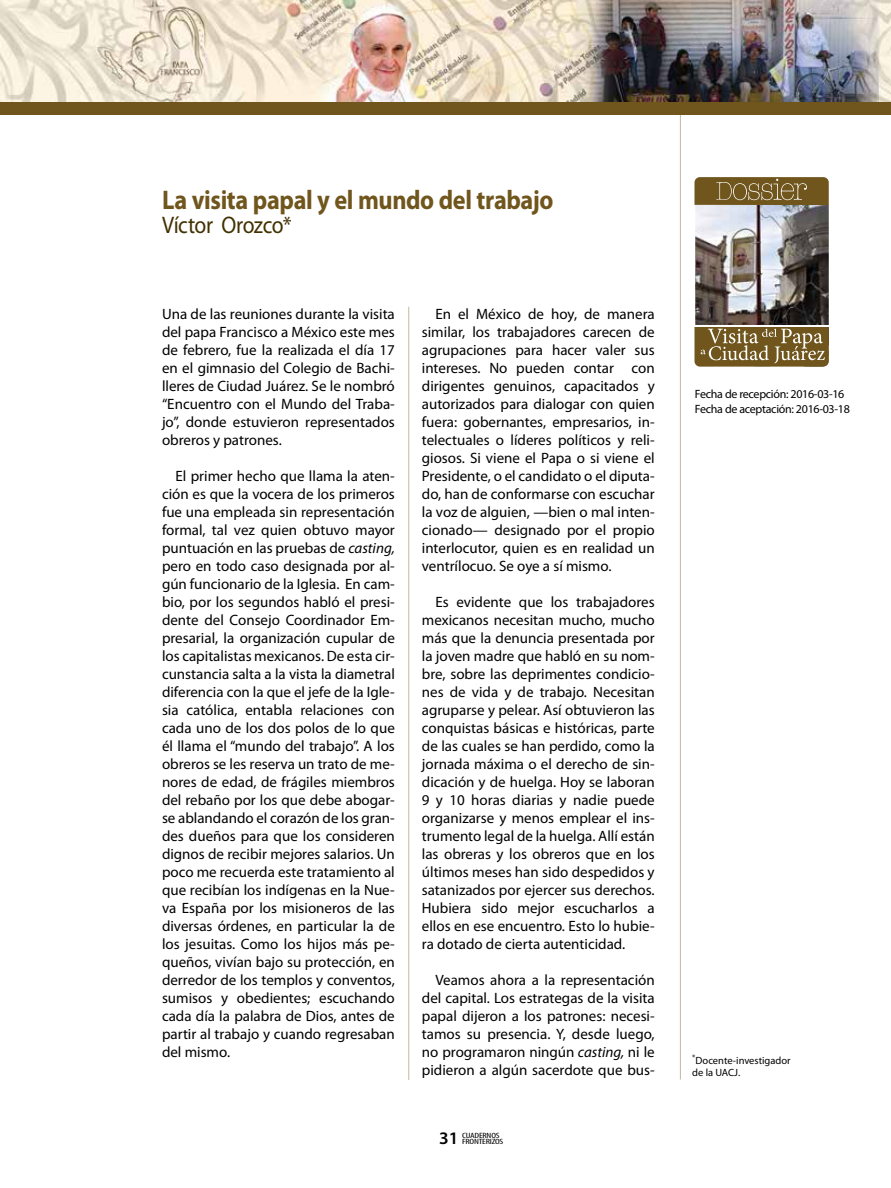
<style>
.page{position:relative;width:891px;height:1188px;background:#fff}
.page>*{position:absolute;margin:0;border:0;box-sizing:border-box;transform-origin:0 0}
.t1{font:700 27px "Myriad Pro";letter-spacing:-.015em;color:#70561d;scale:.9 1}
.t2{font:24px "Myriad Pro";letter-spacing:-.025em;color:#423100;scale:.9 1}
.t3{font:600 17.7px "Myriad Pro";color:#000}
.t4{font:15px/18px "Myriad Pro";color:#000;text-align:justify}
.t5{font:12px/15px "Myriad Pro";letter-spacing:-.025em;color:#000}
.t6{font:10.5px/12px "Myriad Pro";color:#000}
.t7{font:condensed 7.65px "Myriad Pro";letter-spacing:-.02em;color:#000;scale:1.37 1}
.s1{font-style:italic}
</style>
<div class="page">
<svg style="left:408px;top:115px;width:421px;height:965px"></svg>
<img style="left:0;top:0;width:891px;height:105px">
<div style="left:1px;top:102px;width:890px;height:13px;background:#70561d"></div>
<h1 class="t1" style="left:162px;top:183px;width:436px">La visita papal y el mundo del trabajo</h1>
<h2 class="t2" style="left:162px;top:210px;width:145px">Víctor Orozco*</h2>
<p class="t4" style="left:162px;top:305px;width:234px">Una de las reuniones durante la visita del papa Francisco a México este mes de febrero, fue la realizada el día 17 en el gimnasio del Colegio de Bachi&shy;lleres de Ciudad Juárez. Se le nombró “Encuentro con el Mundo del Traba&shy;jo”, donde estuvieron representados obreros y patrones.</p>
<p class="t4" style="left:162px;top:467px;width:234px;text-indent:14px">El primer hecho que llama la aten&shy;ción es que la vocera de los primeros fue una empleada sin representación formal, tal vez quien obtuvo mayor puntuación en las pruebas de <span class="s1">casting, </span>pero en todo caso designada por al&shy;gún funcionario de la Iglesia. En cam&shy;bio, por los segundos habló el presi&shy;dente del Consejo Coordinador Em&shy;presarial, la organización cupular de los capitalistas mexicanos. De esta cir&shy;cunstancia salta a la vista la diametral diferencia con la que el jefe de la Igle&shy;sia católica, entabla relaciones con cada uno de los dos polos de lo que él llama el “mundo del trabajo”. A los obreros se les reserva un trato de me&shy;nores de edad, de frágiles miembros del rebaño por los que debe abogar&shy;se ablandando el corazón de los gran&shy;des dueños para que los consideren dignos de recibir mejores salarios. Un poco me recuerda este tratamiento al que recibían los indígenas en la Nue&shy;va España por los misioneros de las diversas órdenes, en particular la de los jesuitas. Como los hijos más pe&shy;queños, vivían bajo su protección, en derredor de los templos y conventos, sumisos y obedientes; escuchando cada día la palabra de Dios, antes de partir al trabajo y cuando regresaban del mismo.</p>
<p class="t4" style="left:422px;top:305px;width:234px;text-indent:14px">En el México de hoy, de manera similar, los trabajadores carecen de agrupaciones para hacer valer sus intereses. No pueden contar con dirigentes genuinos, capacitados y autorizados para dialogar con quien fuera: gobernantes, empresarios, in&shy;telectuales o líderes políticos y reli&shy;giosos. Si viene el Papa o si viene el Presidente, o el candidato o el diputa&shy;do, han de conformarse con escuchar la voz de alguien, —bien o mal inten&shy;cionado— designado por el propio interlocutor, quien es en realidad un ventrílocuo. Se oye a sí mismo.</p>
<p class="t4" style="left:422px;top:593px;width:234px;text-indent:14px">Es evidente que los trabajadores mexicanos necesitan mucho, mucho más que la denuncia presentada por la joven madre que habló en su nom&shy;bre, sobre las deprimentes condicio&shy;nes de vida y de trabajo. Necesitan agruparse y pelear. Así obtuvieron las conquistas básicas e históricas, parte de las cuales se han perdido, como la jornada máxima o el derecho de sin&shy;dicación y de huelga. Hoy se laboran 9 y 10 horas diarias y nadie puede organizarse y menos emplear el ins&shy;trumento legal de la huelga. Allí están las obreras y los obreros que en los últimos meses han sido despedidos y satanizados por ejercer sus derechos.<br>Hubiera sido mejor escucharlos a ellos en ese encuentro. Esto lo hubie&shy;ra dotado de cierta autenticidad.</p>
<p class="t4" style="left:422px;top:971px;width:234px;text-indent:14px">Veamos ahora a la representación del capital. Los estrategas de la visita papal dijeron a los patrones: necesi&shy;tamos su presencia. Y, desde luego, no programaron ningún <span class="s1">casting,</span> ni le pidieron a algún sacerdote que bus-</p>
<p class="t7" style="left:462px;top:1130px;width:29px">CUADERNOS</p>
<p class="t3" style="left:439px;top:1127px;width:21px">31</p>
<p class="t7" style="left:462px;top:1136px;width:32px">FRONTERIZOS</p>
<p class="t5" style="left:695px;top:386px;width:156px">Fecha de recepción: 2016-03-16<br>Fecha de aceptación: 2016-03-18</p>
<p class="t6" style="left:692px;top:1055px;width:100px"><sup>*</sup>Docente-investigador de la UACJ.</p>
</div>
